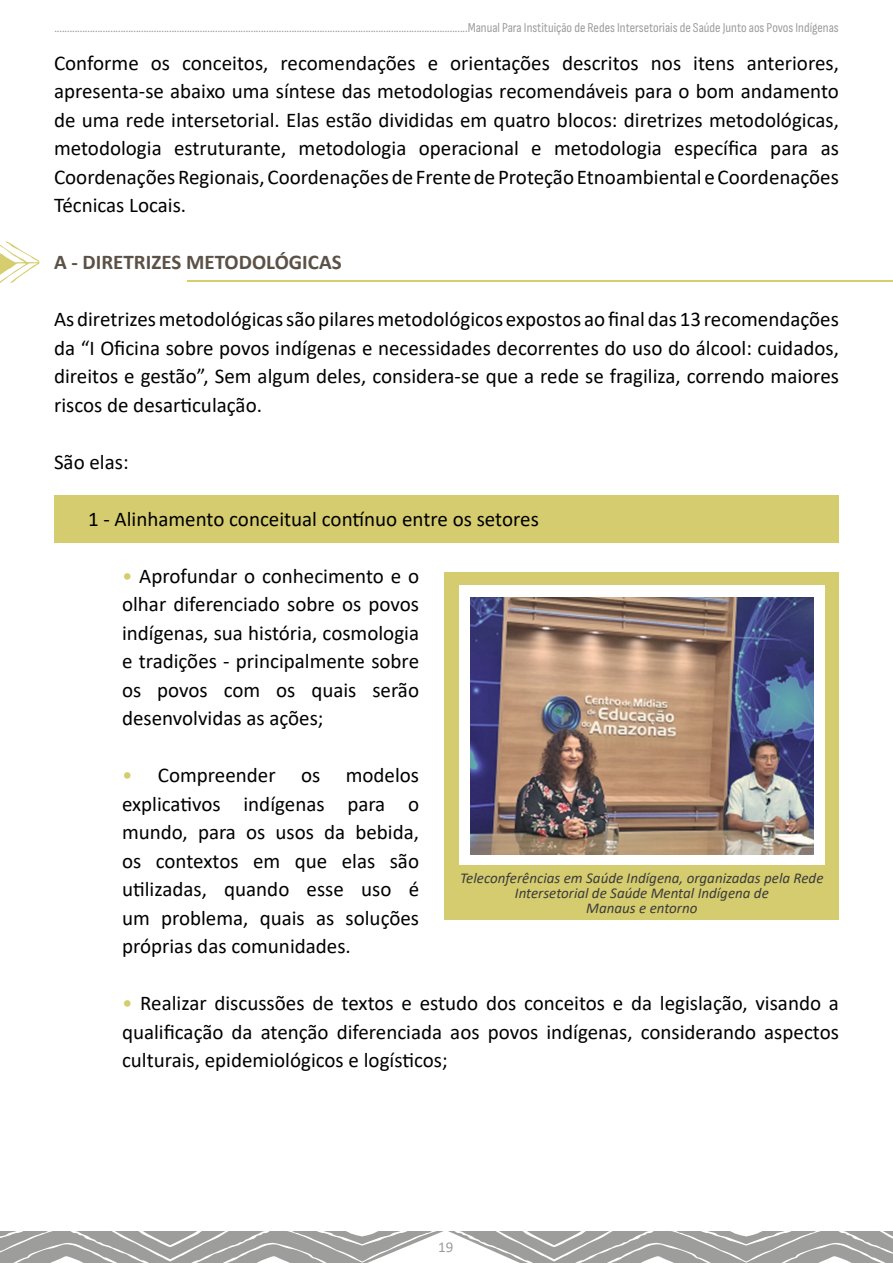
<style>
.page{position:relative;width:893px;height:1263px;background:#fff}
.page>*{position:absolute;margin:0;border:0;box-sizing:border-box;transform-origin:0 0}
.t1{font:21px/28.5px "Calibri";color:#000;text-align:justify}
.t2{font:700 21px "Calibri";color:#5b5147}
.t3{font:italic 15px/15px "Calibri";color:#3c3c3b;text-align:center}
.t4{font:15px "Calibri";color:#9d9d9c}
.t5{font:13.5px "Sofia Sans Condensed";color:#9d9d9c}
.s1{color:#d5cc6f}
</style>
<div class="page">
<svg style="left:0;top:1231px;width:893px;height:32px"></svg>
<div style="left:54px;top:496px;width:785px;height:47px;background:#d5cc6f"></div>
<svg style="left:0;top:242px;width:39px;height:41px"></svg>
<hr style="left:188px;top:280px;width:705px;height:2px;background:#d6cd6f">
<div style="left:445px;top:572px;width:394px;height:347px;background:#d5cc6f"></div>
<div style="left:459px;top:585px;width:366px;height:280px;background:#fff"></div>
<img style="left:470px;top:597px;width:343px;height:257px">
<p class="t5" style="left:54px;top:21px;width:786px">..................................................................................................................................................................Manual Para Instituição de Redes Intersetoriais de Saúde Junto aos Povos Indígenas</p>
<p class="t1" style="left:54px;top:48px;width:786px">Conforme os conceitos, recomendações e orientações descritos nos itens anteriores, apresenta-se abaixo uma síntese das metodologias recomendáveis para o bom andamento de uma rede intersetorial. Elas estão divididas em quatro blocos: diretrizes metodológicas, metodologia estruturante, metodologia operacional e metodologia específica para as Coordenações Regionais, Coordenações de Frente de Proteção Etnoambiental e Coordenações Técnicas Locais.</p>
<p class="t2" style="left:54px;top:247px;width:289px">A - DIRETRIZES METODOLÓGICAS</p>
<p class="t1" style="left:54px;top:304px;width:786px">As diretrizes metodológicas são pilares metodológicos expostos ao final das 13 recomendações da “I Oficina sobre povos indígenas e necessidades decorrentes do uso do álcool: cuidados, direitos e gestão”, Sem algum deles, considera-se que a rede se fragiliza, correndo maiores riscos de desarticulação.</p>
<p class="t1" style="left:54px;top:447px;width:76px">São elas:</p>
<p class="t1" style="left:88px;top:504px;width:452px">1 - Alinhamento conceitual contínuo entre os setores</p>
<p class="t1" style="left:122px;top:561px;width:299px"><span class="s1">•</span> Aprofundar o conhecimento e o olhar diferenciado sobre os povos indígenas, sua história, cosmologia e tradições - principalmente sobre os povos com os quais serão desenvolvidas as ações;</p>
<p class="t1" style="left:122px;top:760px;width:299px"><span class="s1">•</span> Compreender os modelos explicativos indígenas para o mundo, para os usos da bebida, os contextos em que elas são utilizadas, quando esse uso é um problema, quais as soluções próprias das comunidades.</p>
<p class="t1" style="left:122px;top:988px;width:718px"><span class="s1">•</span> Realizar discussões de textos e estudo dos conceitos e da legislação, visando a qualificação da atenção diferenciada aos povos indígenas, considerando aspectos culturais, epidemiológicos e logísticos;</p>
<p class="t3" style="left:460px;top:870px;width:365px">Teleconferências em Saúde Indígena, organizadas pela Rede<br>Intersetorial de Saúde Mental Indígena de<br>Manaus e entorno</p>
<p class="t4" style="left:438px;top:1236px;width:17px">19</p>
</div>
